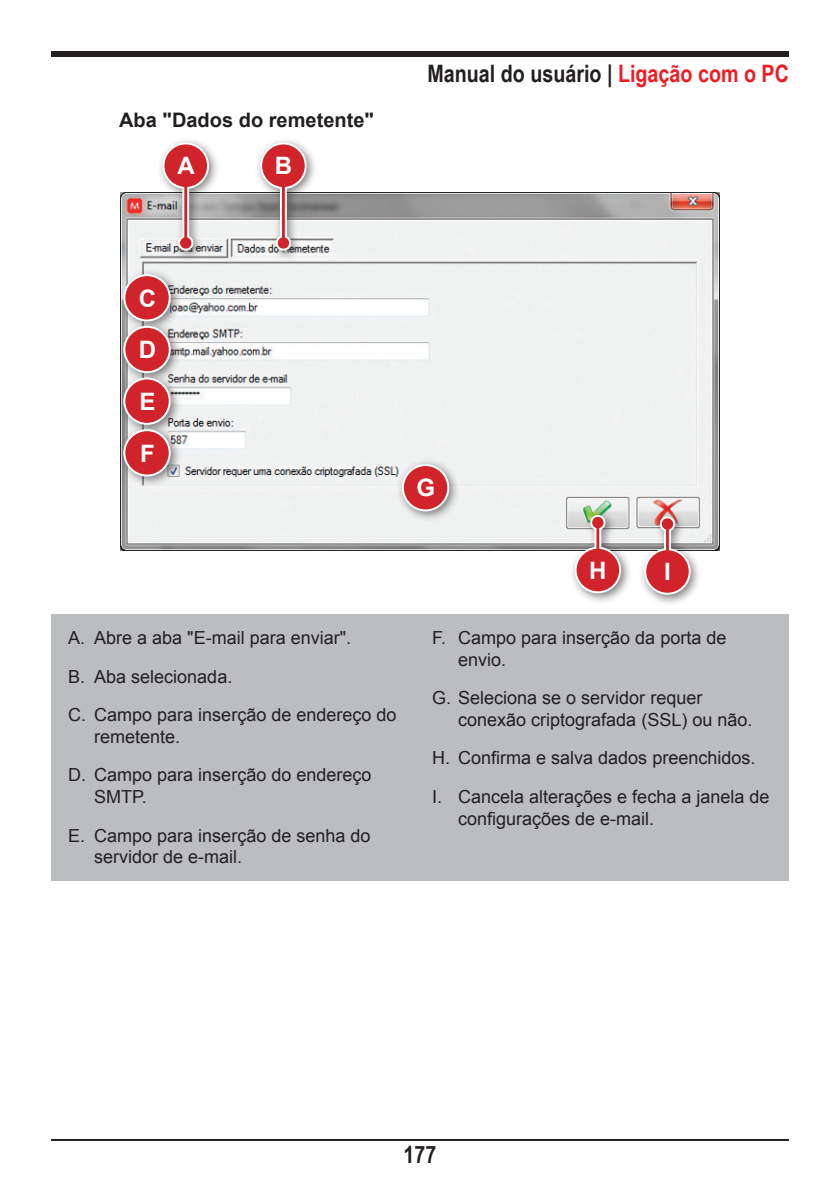
<style>
.page{position:relative;width:840px;height:1191px;background:#fff}
.page>*{position:absolute;margin:0;border:0;box-sizing:border-box;transform-origin:0 0}
.t1{font:700 24px "Arial Narrow";color:#231f20}
.Numero-indicador{font:700 24px "Arial";color:#fff}
.Numero_bullet{font:700 24px "Arial";color:#fff}
.Sub_titulo_interno{font:700 20px "Arial";color:#231f20}
.t2{font:18px/21.6px "Arial";color:#231f20}
.s1{color:#ee1d23}
</style>
<div class="page">
<div style="left:51px;top:51px;width:737px;height:6px;background:#231f20"></div>
<hr style="left:51px;top:1139px;width:737px;height:2px;background:#231f20">
<img style="left:121px;top:192px;width:597px;height:358px">
<div style="left:156px;top:137px;width:64px;height:125px;background:#231f20;opacity:.58"></div>
<svg style="left:161px;top:141px;width:49px;height:111px"></svg>
<div style="left:254px;top:137px;width:63px;height:125px;background:#231f20;opacity:.58"></div>
<svg style="left:259px;top:141px;width:48px;height:111px"></svg>
<div style="left:568px;top:509px;width:63px;height:95px;background:#231f20;opacity:.58"></div>
<svg style="left:573px;top:514px;width:48px;height:80px"></svg>
<div style="left:638px;top:511px;width:63px;height:95px;background:#231f20;opacity:.58"></div>
<svg style="left:642px;top:515px;width:49px;height:81px"></svg>
<div style="left:117px;top:269px;width:65px;height:64px;background:#231f20;opacity:.58"></div>
<div style="left:124px;top:275px;width:46px;height:45px;background:#d1232a;border-radius:50%"></div>
<div style="left:123px;top:274px;width:48px;height:47px;border:2px solid #fff;border-radius:50%"></div>
<div style="left:117px;top:320px;width:65px;height:64px;background:#231f20;opacity:.58"></div>
<div style="left:124px;top:327px;width:46px;height:45px;background:#d1232a;border-radius:50%"></div>
<div style="left:123px;top:326px;width:48px;height:47px;border:2px solid #fff;border-radius:50%"></div>
<div style="left:117px;top:372px;width:65px;height:64px;background:#231f20;opacity:.58"></div>
<div style="left:124px;top:378px;width:46px;height:46px;background:#d1232a;border-radius:50%"></div>
<div style="left:123px;top:377px;width:48px;height:48px;border:2px solid #fff;border-radius:50%"></div>
<div style="left:117px;top:424px;width:65px;height:64px;background:#231f20;opacity:.58"></div>
<div style="left:124px;top:430px;width:46px;height:45px;background:#d1232a;border-radius:50%"></div>
<div style="left:123px;top:429px;width:48px;height:47px;border:2px solid #fff;border-radius:50%"></div>
<div style="left:396px;top:458px;width:64px;height:65px;background:#231f20;opacity:.58"></div>
<div style="left:402px;top:465px;width:46px;height:45px;background:#d1232a;border-radius:50%"></div>
<div style="left:401px;top:464px;width:48px;height:47px;border:2px solid #fff;border-radius:50%"></div>
<div style="left:51px;top:614px;width:737px;height:266px;background:#bcbdc0"></div>
<p class="Sub_titulo_interno" style="left:119px;top:106px;width:256px">Aba "Dados do remetente"</p>
<p class="Numero_bullet" style="left:177px;top:150px;width:19px">A</p>
<p class="Numero_bullet" style="left:274px;top:150px;width:19px">B</p>
<h1 class="t1" style="left:427px;top:55px;width:362px">Manual do usuário | <span class="s1">Ligação com o PC</span></h1>
<p class="Numero-indicador" style="left:139px;top:282px;width:19px">C</p>
<p class="Numero-indicador" style="left:139px;top:334px;width:19px">D</p>
<p class="Numero-indicador" style="left:139px;top:386px;width:18px">E</p>
<p class="Numero-indicador" style="left:140px;top:437px;width:16px">F</p>
<p class="Numero-indicador" style="left:416px;top:472px;width:20px">G</p>
<p class="t2" style="left:68px;top:627px;width:284px">A. Abre a aba "E-mail para enviar".</p>
<p class="t2" style="left:68px;top:665px;width:166px">B. Aba selecionada.</p>
<p class="t2" style="left:94px;top:704px;width:304px;text-indent:-26px">C. Campo para inserção de endereço do remetente.</p>
<p class="t2" style="left:94px;top:764px;width:279px;text-indent:-26px">D. Campo para inserção do endereço<br>SMTP.</p>
<p class="t2" style="left:94px;top:824px;width:278px;text-indent:-26px">E. Campo para inserção de senha do servidor de e-mail.</p>
<p class="Numero_bullet" style="left:589px;top:554px;width:19px">H</p>
<p class="Numero_bullet" style="left:663px;top:556px;width:8px">I</p>
<p class="t2" style="left:458px;top:627px;width:270px;text-indent:-26px">F. Campo para inserção da porta de envio.</p>
<p class="t2" style="left:458px;top:687px;width:296px;text-indent:-26px">G. Seleciona se o servidor requer conexão criptografada (SSL) ou não.</p>
<p class="t2" style="left:432px;top:747px;width:325px">H. Confirma e salva dados preenchidos.</p>
<p class="t2" style="left:458px;top:786px;width:313px;text-indent:-26px">I. Cancela alterações e fecha a janela de configurações de e-mail.</p>
<h1 class="t1" style="left:403px;top:1136px;width:34px">177</h1>
</div>
